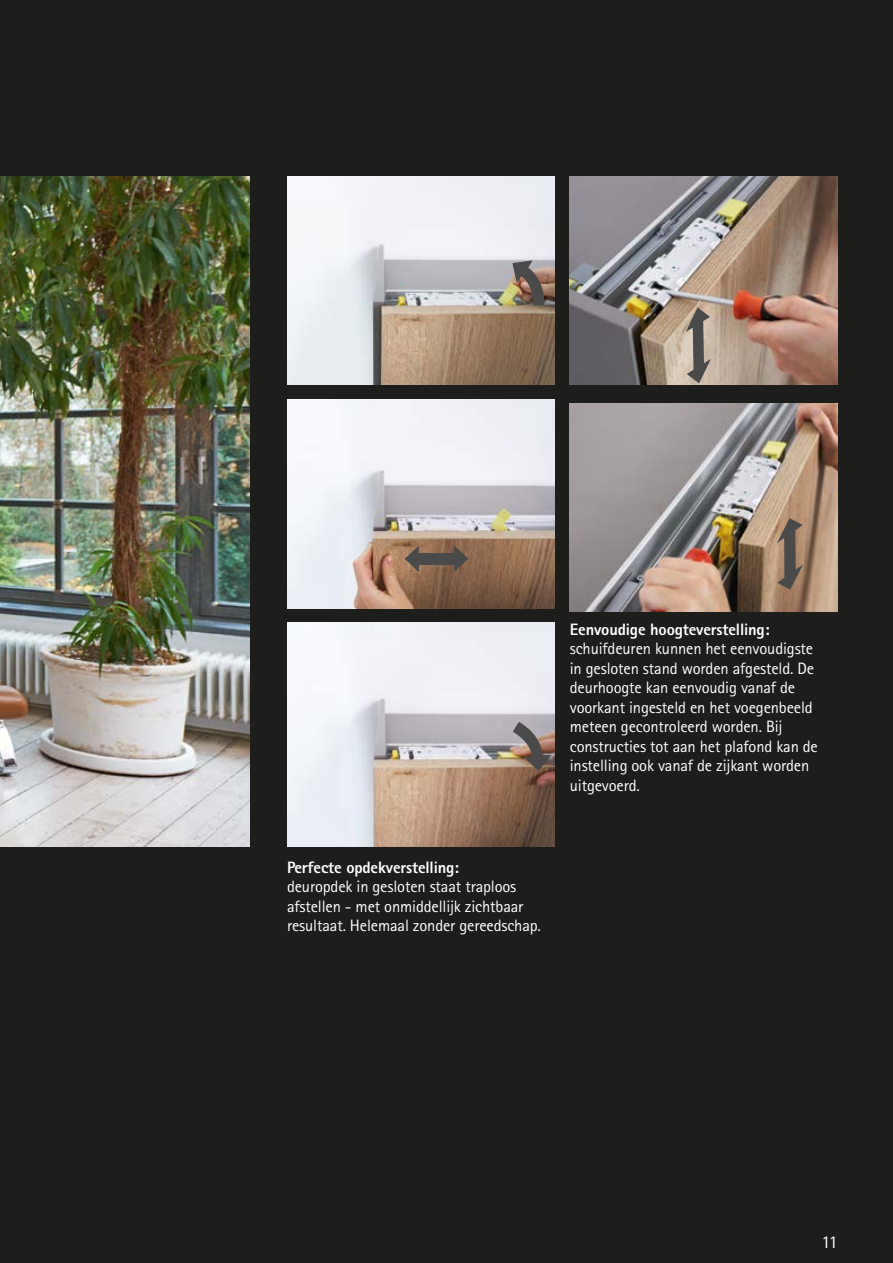
<style>
.page{position:relative;width:893px;height:1263px;background:#1d1d1b}
.page>*{position:absolute;margin:0;border:0;box-sizing:border-box;transform-origin:0 0}
.t1{font:18px "Rotis Sans Serif Pro Cyr";color:#fff}
.t2{font:16.5px/19.5px "Rotis Sans Serif Pro Cyr";letter-spacing:-.01em;color:#fff}
.t3{font:800 16.5px "Rotis Sans Serif Pro Cyr";letter-spacing:-.01em;color:#fff}
</style>
<div class="page">
<img style="left:287px;top:400px;width:268px;height:208px">
<img style="left:287px;top:176px;width:268px;height:209px">
<img style="left:287px;top:623px;width:268px;height:223px">
<div style="left:414px;top:553px;width:45px;height:11px;background:#4a4a4a"></div>
<svg style="left:454px;top:546px;width:14px;height:26px"></svg>
<svg style="left:405px;top:546px;width:14px;height:26px"></svg>
<img style="left:570px;top:403px;width:268px;height:209px">
<img style="left:570px;top:176px;width:268px;height:209px">
<svg style="left:685px;top:300px;width:26px;height:85px;background:#998d82"></svg>
<svg style="left:512px;top:260px;width:33px;height:45px"></svg>
<svg style="left:513px;top:722px;width:38px;height:49px;background:#897971"></svg>
<svg style="left:777px;top:509px;width:26px;height:90px;background:#8a7360"></svg>
<img style="left:0;top:176px;width:250px;height:670px">
<p class="t3" style="left:287px;top:857px;width:174px">Perfecte opdekverstelling:</p>
<p class="t2" style="left:287px;top:877px;width:255px">deuropdek in gesloten staat traploos afstellen - met onmiddellijk zichtbaar resultaat. Helemaal zonder gereedschap.</p>
<p class="t3" style="left:570px;top:618px;width:201px">Eenvoudige hoogteverstelling:</p>
<p class="t2" style="left:570px;top:639px;width:250px">schuifdeuren kunnen het eenvoudigste in gesloten stand worden afgesteld. De deurhoogte kan eenvoudig vanaf de voorkant ingesteld en het voegenbeeld meteen gecontroleerd worden. Bij constructies tot aan het plafond kan de instelling ook vanaf de zijkant worden uitgevoerd.</p>
<p class="t1" style="left:821px;top:1231px;width:18px">11</p>
</div>
